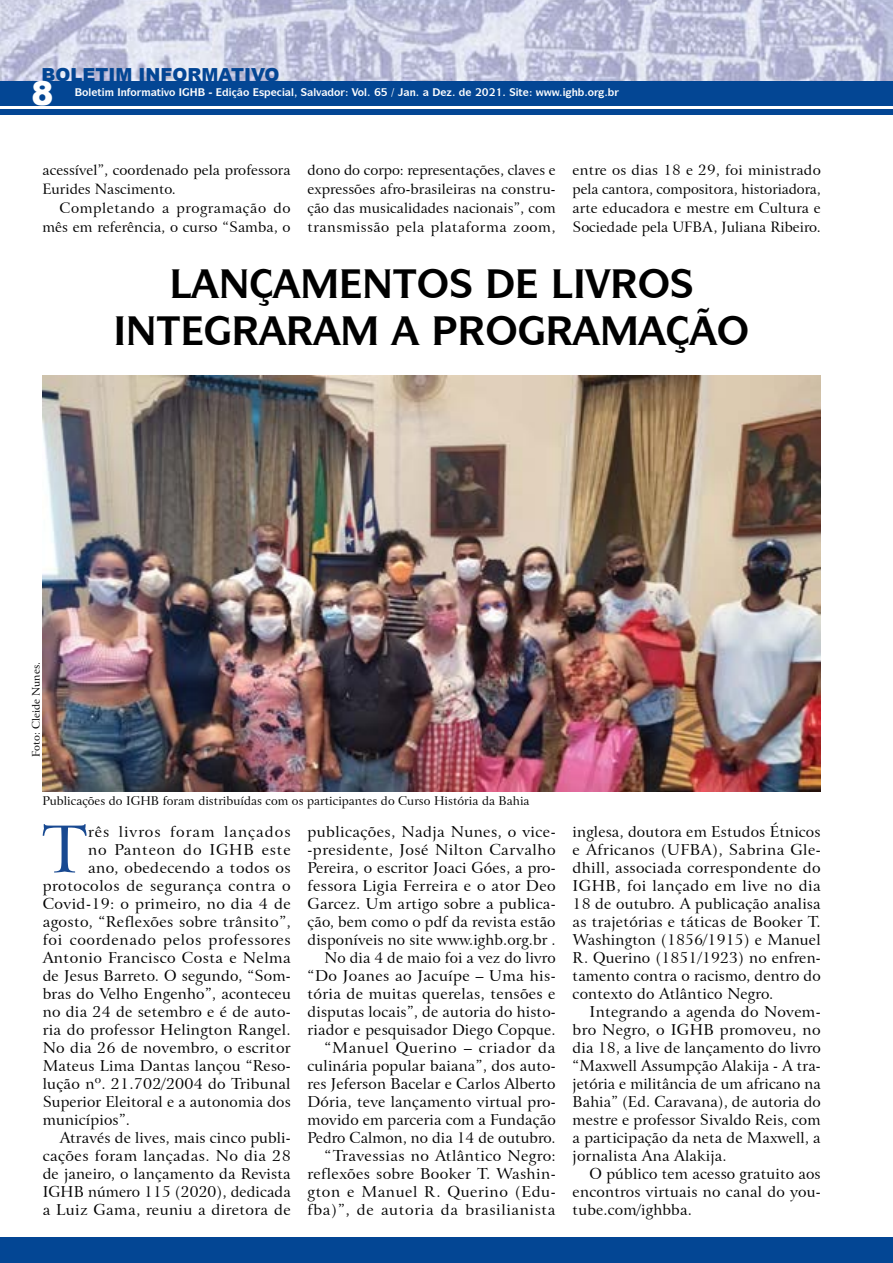
<style>
.page{position:relative;width:893px;height:1263px;background:#fff}
.page>*{position:absolute;margin:0;border:0;box-sizing:border-box;transform-origin:0 0}
.t1{font:64.35px "Arrus BT";color:#184991}
.t2{font:33px "Arial MT Black";color:#fff}
.t3{font:18px "Arial MT Black";color:#034694}
.t4{font:15px/18px "Arrus BT";letter-spacing:.01em;color:#000;text-align:justify}
.t5{font:15px "Arrus BT";letter-spacing:.04em;color:#000}
.t6{font:15px "Arrus BT";letter-spacing:.035em;color:#000}
.t7{font:15px "Arrus BT";letter-spacing:.065em;color:#000}
.t8{font:15px "Arrus BT";letter-spacing:.05em;color:#000}
.t9{font:14.25px/19.2px "Arrus BT";color:#000;text-align:justify}
.t10{font:14.25px/19.2px "Arrus BT";letter-spacing:.02em;color:#000;text-align:right}
.t11{font:12px "Arrus BT";color:#000}
.t12{font:10.5px "Arrus BT";color:#000}
.t13{font:700 10.5px "Symbol IT Cby BT";color:#fff}
</style>
<div class="page">
<img style="left:0;top:0;width:893px;height:81px">
<div style="left:0;top:1237px;width:893px;height:26px;background:#034694"></div>
<div style="left:0;top:110px;width:893px;height:5px;background:#034694"></div>
<div style="left:0;top:81px;width:893px;height:24px;background:#034694"></div>
<img style="left:43px;top:376px;width:778px;height:416px">
<p class="t3" style="left:41px;top:64px;width:240px">BOLETIM INFORMATIVO</p>
<h2 class="t2" style="left:32px;top:73px;width:24px">8</h2>
<p class="t13" style="left:82px;top:86px;width:21px">□● ▼</p>
<p class="t13" style="left:157px;top:86px;width:20px">▼❖□</p>
<p class="t13" style="left:291px;top:86px;width:51px">● ●❖ □</p>
<p class="t13" style="left:410px;top:86px;width:8px">■</p>
<p class="t9" style="left:43px;top:160px;width:250px">acessível”, coordenado pela professora<br>Eurides Nascimento.</p>
<p class="t10" style="left:43px;top:199px;width:250px">Completando a programação do mês em referência, o curso “Samba, o</p>
<p class="t9" style="left:308px;top:160px;width:250px">dono do corpo: representações, claves e expressões afro-brasileiras na constru&shy;ção das musicalidades nacionais”, com transmissão pela plataforma zoom,</p>
<p class="t9" style="left:573px;top:160px;width:250px">entre os dias 18 e 29, foi ministrado pela cantora, compositora, historiadora, arte educadora e mestre em Cultura e Sociedade pela UFBA, Juliana Ribeiro.</p>
<p class="t12" style="left:30px;top:756px;width:96px;rotate:-90deg">Foto: Cleide Nunes.</p>
<p class="t11" style="left:43px;top:793px;width:489px">Publicações do IGHB foram distribuídas com os participantes do Curso História da Bahia</p>
<h1 class="t1" style="left:42px;top:810px;width:47px">T</h1>
<p class="t7" style="left:88px;top:822px;width:204px">rês livros foram lançados</p>
<p class="t8" style="left:88px;top:840px;width:204px">no Panteon do IGHB este</p>
<p class="t4" style="left:88px;top:858px;width:204px">ano, obedecendo a todos os</p>
<p class="t6" style="left:43px;top:876px;width:250px">protocolos de segurança contra o</p>
<p class="t4" style="left:43px;top:894px;width:250px">Covid-19: o primeiro, no dia 4 de</p>
<p class="t4" style="left:43px;top:912px;width:250px">agosto, “Reflexões sobre trânsito”,</p>
<p class="t5" style="left:43px;top:930px;width:250px">foi coordenado pelos professores</p>
<p class="t4" style="left:43px;top:948px;width:249px">Antonio Francisco Costa e Nelma</p>
<p class="t4" style="left:43px;top:966px;width:250px">de Jesus Barreto. O segundo, “Som-</p>
<p class="t4" style="left:43px;top:984px;width:250px">bras do Velho Engenho”, aconteceu</p>
<p class="t4" style="left:43px;top:1002px;width:250px">no dia 24 de setembro e é de auto-</p>
<p class="t4" style="left:43px;top:1020px;width:250px">ria do professor Helington Rangel.</p>
<p class="t4" style="left:43px;top:1038px;width:249px">No dia 26 de novembro, o escritor</p>
<p class="t4" style="left:43px;top:1056px;width:250px">Mateus Lima Dantas lançou “Reso-</p>
<p class="t4" style="left:43px;top:1074px;width:249px">lução nº. 21.702/2004 do Tribunal</p>
<p class="t4" style="left:43px;top:1092px;width:250px">Superior Eleitoral e a autonomia dos</p>
<p class="t4" style="left:43px;top:1110px;width:89px">municípios”.</p>
<p class="t4" style="left:60px;top:1128px;width:233px">Através de lives, mais cinco publi-</p>
<p class="t4" style="left:43px;top:1146px;width:250px">cações foram lançadas. No dia 28</p>
<p class="t4" style="left:43px;top:1164px;width:250px">de janeiro, o lançamento da Revista</p>
<p class="t4" style="left:43px;top:1182px;width:250px">IGHB número 115 (2020), dedicada</p>
<p class="t4" style="left:43px;top:1200px;width:250px">a Luiz Gama, reuniu a diretora de</p>
<p class="t4" style="left:308px;top:822px;width:250px;text-align:right">publicações, Nadja Nunes, o vice--presidente, José Nilton Carvalho Pereira, o escritor Joaci Góes, a pro&shy;fessora Ligia Ferreira e o ator Deo Garcez. Um artigo sobre a publica&shy;ção, bem como o pdf da revista estão disponíveis no site www.ighb.org.br .<br>No dia 4 de maio foi a vez do livro “Do Joanes ao Jacuípe – Uma his&shy;tória de muitas querelas, tensões e disputas locais”, de autoria do histo&shy;riador e pesquisador Diego Copque. “Manuel Querino – criador da culinária popular baiana”, dos auto&shy;res Jeferson Bacelar e Carlos Alberto Dória, teve lançamento virtual pro&shy;movido em parceria com a Fundação Pedro Calmon, no dia 14 de outubro. “Travessias no Atlântico Negro: reflexões sobre Booker T. Washin&shy;gton e Manuel R. Querino (Edu&shy;fba)”, de autoria da brasilianista</p>
<p class="t4" style="left:573px;top:822px;width:250px">inglesa, doutora em Estudos Étnicos e Africanos (UFBA), Sabrina Gle&shy;dhill, associada correspondente do IGHB, foi lançado em live no dia 18 de outubro. A publicação analisa as trajetórias e táticas de Booker T.<br>Washington (1856/1915) e Manuel R. Querino (1851/1923) no enfren&shy;tamento contra o racismo, dentro do contexto do Atlântico Negro.</p>
<p class="t4" style="left:573px;top:1002px;width:250px;text-indent:17px">Integrando a agenda do Novem&shy;bro Negro, o IGHB promoveu, no dia 18, a live de lançamento do livro “Maxwell Assumpção Alakija - A tra&shy;jetória e militância de um africano na Bahia” (Ed. Caravana), de autoria do mestre e professor Sivaldo Reis, com a participação da neta de Maxwell, a jornalista Ana Alakija.</p>
<p class="t4" style="left:573px;top:1164px;width:250px;text-indent:17px">O público tem acesso gratuito aos encontros virtuais no canal do you&shy;tube.com/ighbba.</p>
</div>
